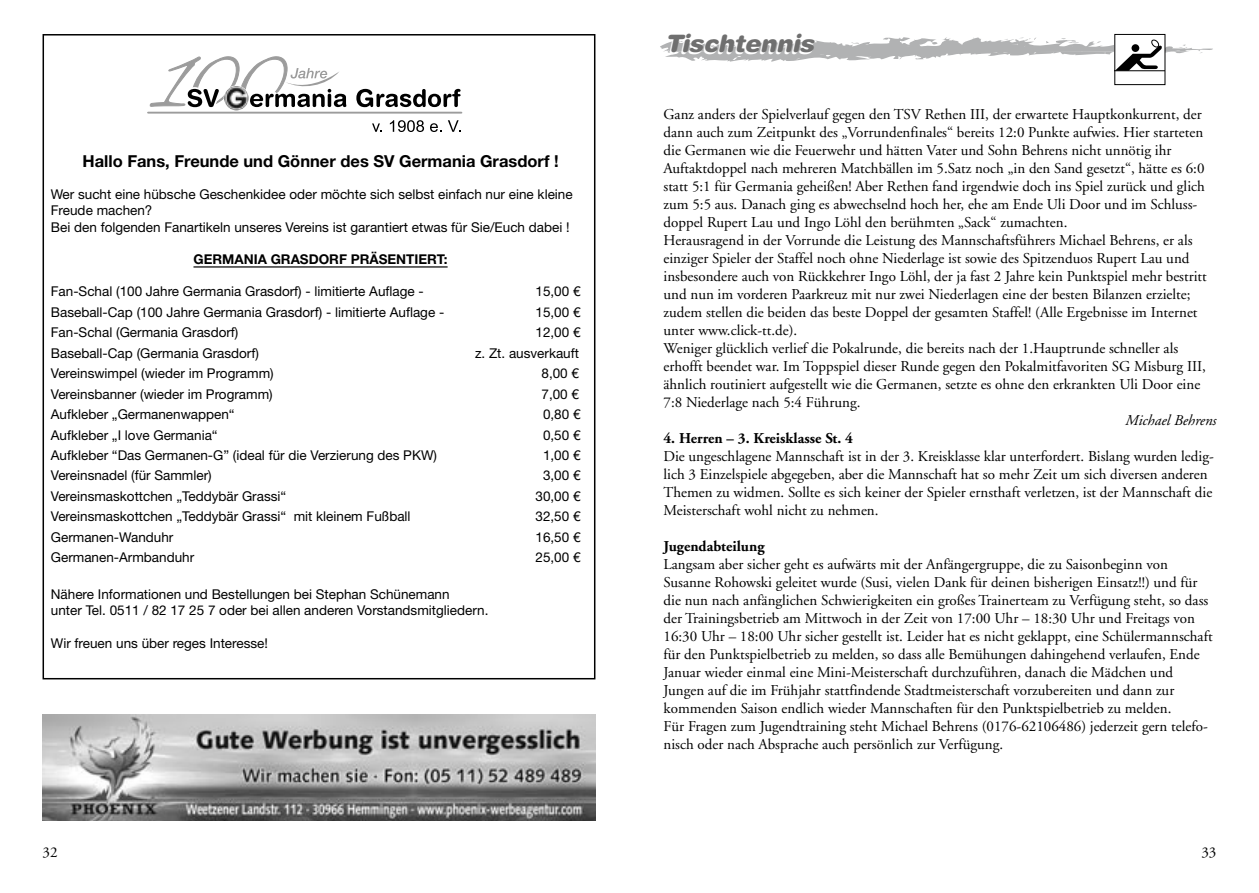
<style>
.page{position:relative;width:1259px;height:893px;background:#fff}
.page>*{position:absolute;margin:0;border:0;box-sizing:border-box;transform-origin:0 0}
.t1{font:italic 900 24px "Helvetica Rounded";color:#6f6f6f}
.t2{font:700 16.5px "Helvetica Neue LT Std";color:#000}
.t3{font:15px/18px "Adobe Garamond";color:#000}
.t4{font:700 15px "Adobe Garamond";color:#000}
.t5{font:italic 15px "Adobe Garamond";color:#000}
.t6{font:13.5px/16.2px "Helvetica Neue LT Std";color:#000}
.t7{font:700 13.5px "Helvetica Neue LT Std";color:#000}
</style>
<div class="page">
<svg style="left:660px;top:35px;width:553px;height:37px"></svg>
<div style="left:1114px;top:34px;width:51px;height:51px;border:1px solid #000"></div>
<svg style="left:42px;top:34px;width:554px;height:646px"></svg>
<hr style="left:193px;top:266px;width:254px;height:2px;background:#000">
<svg style="left:135px;top:48px;width:375px;height:95px"></svg>
<img style="left:43px;top:715px;width:552px;height:106px">
<p class="t2" style="left:82px;top:151px;width:478px">Hallo Fans, Freunde und Gönner des SV Germania Grasdorf !</p>
<p class="t6" style="left:51px;top:186px;width:523px">Wer sucht eine hübsche Geschenkidee oder möchte sich selbst einfach nur eine kleine<br>Freude machen?<br>Bei den folgenden Fanartikeln unseres Vereins ist garantiert etwas für Sie/Euch dabei !</p>
<p class="t7" style="left:193px;top:251px;width:256px">GERMANIA GRASDORF PRÄSENTIERT:</p>
<p class="t6" style="left:51px;top:283px;width:374px">Fan-Schal (100 Jahre Germania Grasdorf) - limitierte Auflage -</p>
<p class="t6" style="left:535px;top:283px;width:47px">15,00 €</p>
<p class="t6" style="left:51px;top:304px;width:395px">Baseball-Cap (100 Jahre Germania Grasdorf) - limitierte Auflage -</p>
<p class="t6" style="left:535px;top:304px;width:47px">15,00 €</p>
<p class="t6" style="left:51px;top:324px;width:189px">Fan-Schal (Germania Grasdorf)</p>
<p class="t6" style="left:535px;top:324px;width:47px">12,00 €</p>
<p class="t6" style="left:51px;top:345px;width:209px">Baseball-Cap (Germania Grasdorf)</p>
<p class="t6" style="left:475px;top:345px;width:106px">z. Zt. ausverkauft</p>
<p class="t6" style="left:51px;top:365px;width:224px">Vereinswimpel (wieder im Programm)</p>
<p class="t6" style="left:541px;top:365px;width:39px">8,00 €</p>
<p class="t6" style="left:51px;top:386px;width:223px">Vereinsbanner (wieder im Programm)</p>
<p class="t6" style="left:541px;top:386px;width:39px">7,00 €</p>
<p class="t6" style="left:51px;top:406px;width:185px">Aufkleber „Germanenwappen“</p>
<p class="t6" style="left:543px;top:406px;width:39px">0,80 €</p>
<p class="t6" style="left:51px;top:426px;width:168px">Aufkleber „I love Germania“</p>
<p class="t6" style="left:543px;top:426px;width:39px">0,50 €</p>
<p class="t6" style="left:51px;top:447px;width:388px">Aufkleber “Das Germanen-G” (ideal für die Verzierung des PKW)</p>
<p class="t6" style="left:543px;top:447px;width:39px">1,00 €</p>
<p class="t6" style="left:51px;top:467px;width:162px">Vereinsnadel (für Sammler)</p>
<p class="t6" style="left:543px;top:467px;width:39px">3,00 €</p>
<p class="t6" style="left:51px;top:488px;width:237px">Vereinsmaskottchen „Teddybär Grassi“</p>
<p class="t6" style="left:535px;top:488px;width:47px">30,00 €</p>
<p class="t6" style="left:51px;top:508px;width:361px">Vereinsmaskottchen „Teddybär Grassi“ mit kleinem Fußball</p>
<p class="t6" style="left:535px;top:508px;width:47px">32,50 €</p>
<p class="t6" style="left:51px;top:529px;width:124px">Germanen-Wanduhr</p>
<p class="t6" style="left:535px;top:529px;width:47px">16,50 €</p>
<p class="t6" style="left:51px;top:549px;width:145px">Germanen-Armbanduhr</p>
<p class="t6" style="left:535px;top:549px;width:47px">25,00 €</p>
<p class="t6" style="left:51px;top:586px;width:439px">Nähere Informationen und Bestellungen bei Stephan Schünemann<br>unter Tel. 0511 / 82 17 25 7 oder bei allen anderen Vorstandsmitgliedern.</p>
<p class="t6" style="left:51px;top:634px;width:219px">Wir freuen uns über reges Interesse!</p>
<h1 class="t1" style="left:665px;top:28px;width:150px">Tischtennis</h1>
<p class="t3" style="left:663px;top:106px;width:545px">Ganz anders der Spielverlauf gegen den TSV Rethen III, der erwartete Hauptkonkurrent, der dann auch zum Zeitpunkt des „Vorrundenfinales“ bereits 12:0 Punkte aufwies. Hier starteten die Germanen wie die Feuerwehr und hätten Vater und Sohn Behrens nicht unnötig ihr Auftaktdoppel nach mehreren Matchbällen im 5.Satz noch „in den Sand gesetzt“, hätte es 6:0 statt 5:1 für Germania geheißen! Aber Rethen fand irgendwie doch ins Spiel zurück und glich zum 5:5 aus. Danach ging es abwechselnd hoch her, ehe am Ende Uli Door und im Schluss&shy;doppel Rupert Lau und Ingo Löhl den berühmten „Sack“ zumachten.<br>Herausragend in der Vorrunde die Leistung des Mannschaftsführers Michael Behrens, er als einziger Spieler der Staffel noch ohne Niederlage ist sowie des Spitzenduos Rupert Lau und insbesondere auch von Rückkehrer Ingo Löhl, der ja fast 2 Jahre kein Punktspiel mehr bestritt und nun im vorderen Paarkreuz mit nur zwei Niederlagen eine der besten Bilanzen erzielte; zudem stellen die beiden das beste Doppel der gesamten Staffel! (Alle Ergebnisse im Internet unter www.click-tt.de).<br>Weniger glücklich verlief die Pokalrunde, die bereits nach der 1.Hauptrunde schneller als erhofft beendet war. Im Toppspiel dieser Runde gegen den Pokalmitfavoriten SG Misburg III, ähnlich routiniert aufgestellt wie die Germanen, setzte es ohne den erkrankten Uli Door eine 7:8 Niederlage nach 5:4 Führung.</p>
<p class="t5" style="left:1125px;top:412px;width:92px">Michael Behrens</p>
<p class="t4" style="left:663px;top:430px;width:191px">4. Herren – 3. Kreisklasse St. 4</p>
<p class="t3" style="left:663px;top:448px;width:552px">Die ungeschlagene Mannschaft ist in der 3. Kreisklasse klar unterfordert. Bislang wurden ledig&shy;lich 3 Einzelspiele abgegeben, aber die Mannschaft hat so mehr Zeit um sich diversen anderen Themen zu widmen. Sollte es sich keiner der Spieler ernsthaft verletzen, ist der Mannschaft die Meisterschaft wohl nicht zu nehmen.</p>
<p class="t4" style="left:663px;top:538px;width:102px">Jugendabteilung</p>
<p class="t3" style="left:663px;top:556px;width:550px">Langsam aber sicher geht es aufwärts mit der Anfängergruppe, die zu Saisonbeginn von Susanne Rohowski geleitet wurde (Susi, vielen Dank für deinen bisherigen Einsatz!!) und für die nun nach anfänglichen Schwierigkeiten ein großes Trainerteam zu Verfügung steht, so dass der Trainingsbetrieb am Mittwoch in der Zeit von 17:00 Uhr – 18:30 Uhr und Freitags von 16:30 Uhr – 18:00 Uhr sicher gestellt ist. Leider hat es nicht geklappt, eine Schülermannschaft für den Punktspielbetrieb zu melden, so dass alle Bemühungen dahingehend verlaufen, Ende Januar wieder einmal eine Mini-Meisterschaft durchzuführen, danach die Mädchen und Jungen auf die im Frühjahr stattfindende Stadtmeisterschaft vorzubereiten und dann zur kommenden Saison endlich wieder Mannschaften für den Punktspielbetrieb zu melden.<br>Für Fragen zum Jugendtraining steht Michael Behrens (0176-62106486) jederzeit gern telefo&shy;nisch oder nach Absprache auch persönlich zur Verfügung.</p>
<p class="t3" style="left:43px;top:844px;width:16px">32</p>
<p class="t3" style="left:1201px;top:844px;width:16px">33</p>
</div>
